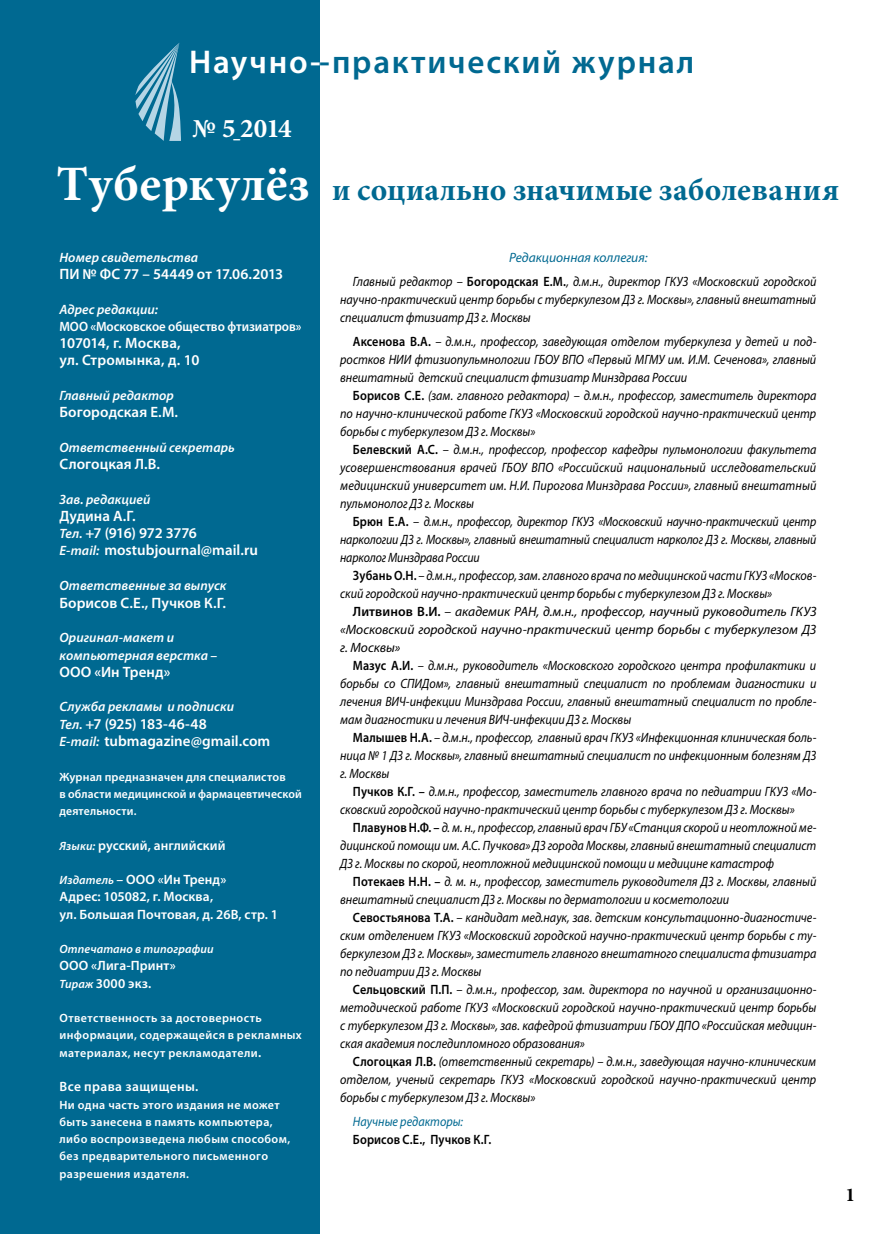
<style>
.page{position:relative;width:893px;height:1234px;background:#fff}
.page>*{position:absolute;margin:0;border:0;box-sizing:border-box;transform-origin:0 0}
.t1{font:600 33px "Myriad Pro";letter-spacing:.055em;color:#006991}
.t2{font:700 31.5px "Minion Pro";letter-spacing:.01em;color:#006991}
.t3{font:700 27px "Minion Pro";color:#fff}
.t4{font:700 19.5px "Minion Pro";color:#000}
.t5{font:600 15px/17.2px "Myriad Pro";color:#fff}
.t6{font:italic 13.5px/18px "Myriad Pro";color:#000;text-align:justify;scale:.9 1}
.t7{font:italic 600 13.5px/17.2px "Myriad Pro";letter-spacing:.005em;color:#fff}
.t8{font:italic 13.5px/18px "Myriad Pro";color:#000;text-align:justify}
.t9{font:600 13.5px/17.2px "Myriad Pro";letter-spacing:.005em;color:#fff}
.t10{font:600 13.5px "Myriad Pro";letter-spacing:.005em;color:#fff;scale:.95 1}
.t11{font:600 13.5px "Myriad Pro";letter-spacing:.01em;color:#000;scale:.9 1}
.t12{font:600 13.5px "Myriad Pro";letter-spacing:.025em;color:#fff}
.t13{font:italic 13.5px "Myriad Pro";color:#006991;scale:.9 1}
.t14{font:600 12px/17.2px "Myriad Pro";letter-spacing:.03em;color:#fff}
.t15{font:600 12px/17.2px "Myriad Pro";letter-spacing:.01em;color:#fff}
.t16{font:italic 600 12px "Myriad Pro";letter-spacing:.01em;color:#fff}
.s1{color:#fff}
.s2{font-size:34.05px;color:#fff}
.s3{font-size:34.05px}
.s4{font-size:49.5px;color:#fff}
.s5{font-style:italic;font-size:13.5px}
.s6{font-style:italic;font-size:12px}
.s7{font-style:italic}
.s8{font-size:13.5px}
.s9{color:#006991}
.s10{font-weight:600;font-style:normal}
</style>
<div class="page">
<div style="left:0;top:0;width:320px;height:1233px;background:#006991"></div>
<svg style="left:135px;top:43px;width:46px;height:98px"></svg>
<h1 class="t1" style="left:189px;top:41px;width:506px"><span class="s1">Научно</span><span class="s2">-</span><span class="s3">-</span> практический журнал</h1>
<h3 class="t3" style="left:192px;top:109px;width:101px">№ 5_2014</h3>
<h2 class="t2" style="left:56px;top:168px;width:784px"><span class="s4">Туберкулёз</span> и социально значимые заболевания</h2>
<p class="t7" style="left:60px;top:248px;width:140px">Номер свидетельства</p>
<p class="t5" style="left:60px;top:265px;width:225px">ПИ № ФС 77 – 54449 от 17.06.2013</p>
<p class="t7" style="left:60px;top:300px;width:100px">Адрес редакции:</p>
<p class="t10" style="left:60px;top:318px;width:256px">МОО «Московское общество фтизиатров»</p>
<p class="t5" style="left:60px;top:334px;width:141px">107014, г. Москва, ул. Стромынка, д. 10</p>
<p class="t7" style="left:60px;top:386px;width:116px">Главный редактор</p>
<p class="t5" style="left:60px;top:403px;width:120px">Богородская Е.М.</p>
<p class="t7" style="left:60px;top:438px;width:177px">Ответственный секретарь</p>
<p class="t5" style="left:60px;top:455px;width:102px">Слогоцкая Л.В.</p>
<p class="t7" style="left:60px;top:490px;width:92px">Зав. редакцией</p>
<p class="t5" style="left:60px;top:506px;width:200px">Дудина А.Г.<br><span class="s5">Тел.</span> +7 (916) 972 3776<br><span class="s5">E-mail:</span> mostubjournal@mail.ru</p>
<p class="t7" style="left:60px;top:576px;width:168px">Ответственные за выпуск</p>
<p class="t5" style="left:60px;top:593px;width:168px">Борисов С.Е., Пучков К.Г.</p>
<p class="t7" style="left:60px;top:628px;width:159px">Оригинал-макет и компьютерная верстка –</p>
<p class="t5" style="left:60px;top:662px;width:112px">ООО «Ин Тренд»</p>
<p class="t7" style="left:60px;top:697px;width:176px">Служба рекламы и подписки</p>
<p class="t5" style="left:60px;top:714px;width:212px"><span class="s5">Тел.</span> +7 (925) 183-46-48<br><span class="s5">E-mail:</span> tubmagazine@gmail.com</p>
<p class="t15" style="left:60px;top:767px;width:244px">Журнал предназначен для специалистов<br>в области медицинской и фармацевтической деятельности.</p>
<p class="t9" style="left:60px;top:835px;width:168px"><span class="s6">Языки:</span> русский, английский</p>
<p class="t9" style="left:60px;top:870px;width:220px"><span class="s6">Издатель</span> <span class="s7">–</span> ООО «Ин Тренд»<br>Адрес: 105082, г. Москва,<br>ул. Большая Почтовая, д. 26В, стр. 1</p>
<p class="t16" style="left:60px;top:941px;width:156px">Отпечатано в типографии</p>
<p class="t9" style="left:60px;top:956px;width:118px">ООО «Лига-Принт»<br><span class="s6">Тираж</span> 3000 экз.</p>
<p class="t14" style="left:60px;top:1008px;width:244px">Ответственность за достоверность информации, содержащейся в рекламных материалах, несут рекламодатели<span class="s8">.</span></p>
<p class="t12" style="left:60px;top:1077px;width:140px">Все права защищены.</p>
<p class="t14" style="left:60px;top:1095px;width:232px">Ни одна часть этого издания не может быть занесена в память компьютера, либо воспроизведена любым способом, без предварительного письменного разрешения издателя.</p>
<p class="t6" style="left:353px;top:245px;width:516px;line-height:24px;text-indent:156px"><span class="s9">Редакционная коллегия:<br></span>Главный редактор – <span class="s10">Богородская Е.М.</span>, д.м.н., директор ГКУЗ «Московский городской</p>
<p class="t6" style="left:340px;top:290px;width:531px">научно-практический центр борьбы с туберкулезом ДЗ г. Москвы», главный внештатный специалист фтизиатр ДЗ г. Москвы</p>
<p class="t6" style="left:340px;top:332px;width:531px;text-indent:13px"><span class="s10">Аксенова В.А.</span> – д.м.н., профессор, заведующая отделом туберкулеза у детей и под&shy;ростков НИИ фтизиопульмнологии ГБОУ ВПО «Первый МГМУ им. И.М. Сеченова», главный внештатный детский специалист фтизиатр Минздрава России</p>
<p class="t6" style="left:340px;top:386px;width:531px;text-indent:13px"><span class="s10">Борисов С.Е.</span> (зам. главного редактора) – д.м.н., профессор, заместитель директора по научно-клинической работе ГКУЗ «Московский городской научно-практический центр борьбы с туберкулезом ДЗ г. Москвы»</p>
<p class="t6" style="left:340px;top:440px;width:531px;text-indent:13px"><span class="s10">Белевский А.С.</span> – д.м.н., профессор, профессор кафедры пульмонологии факультета усовершенствования врачей ГБОУ ВПО «Российский национальный исследовательский медицинский университет им. Н.И. Пирогова Минздрава России», главный внештатный пульмонолог ДЗ г. Москвы</p>
<p class="t6" style="left:340px;top:512px;width:531px;text-indent:13px"><span class="s10">Брюн Е.А.</span> – д.м.н., профессор, директор ГКУЗ «Московский научно-практический центр наркологии ДЗ г. Москвы», главный внештатный специалист нарколог ДЗ г. Москвы, главный нарколог Минздрава России</p>
<p class="t6" style="left:340px;top:566px;width:531px;text-indent:13px"><span class="s10">Зубань О.Н.</span> – д.м.н., профессор, зам. главного врача по медицинской части ГКУЗ «Москов&shy;ский городской научно-практический центр борьбы с туберкулезом ДЗ г. Москвы»</p>
<p class="t8" style="left:340px;top:602px;width:478px;text-indent:13px"><span class="s10">Литвинов В.И.</span> – академик РАН, д.м.н., профессор, научный руководитель ГКУЗ «Московский городской научно-практический центр борьбы с туберкулезом ДЗ г. Москвы»</p>
<p class="t6" style="left:340px;top:656px;width:531px;text-indent:13px"><span class="s10">Мазус А.И.</span> – д.м.н., руководитель «Московского городского центра профилактики и борьбы со СПИДом», главный внештатный специалист по проблемам диагностики и лечения ВИЧ-инфекции Минздрава России, главный внештатный специалист по пробле&shy;мам диагностики и лечения ВИЧ-инфекции ДЗ г. Москвы</p>
<p class="t6" style="left:340px;top:728px;width:531px;text-indent:13px"><span class="s10">Малышев Н.А.</span> – д.м.н., профессор, главный врач ГКУЗ «Инфекционная клиническая боль&shy;ница № 1 ДЗ г. Москвы», главный внештатный специалист по инфекционным болезням ДЗ г. Москвы</p>
<p class="t6" style="left:340px;top:782px;width:531px;text-indent:13px"><span class="s10">Пучков К.Г. –</span> д.м.н., профессор, заместитель главного врача по педиатрии ГКУЗ «Мо&shy;сковский городской научно-практический центр борьбы с туберкулезом ДЗ г. Москвы»</p>
<p class="t6" style="left:340px;top:818px;width:531px;text-indent:13px"><span class="s10">Плавунов Н.Ф. –</span> д. м. н., профессор, главный врач ГБУ «Станция скорой и неотложной ме&shy;дицинской помощи им. А.С. Пучкова» ДЗ города Москвы, главный внештатный специалист ДЗ г. Москвы по скорой, неотложной медицинской помощи и медицине катастроф</p>
<p class="t6" style="left:340px;top:872px;width:531px;text-indent:13px"><span class="s10">Потекаев Н.Н. –</span> д. м. н., профессор, заместитель руководителя ДЗ г. Москвы, главный внештатный специалист ДЗ г. Москвы по дерматологии и косметологии</p>
<p class="t6" style="left:340px;top:908px;width:531px;text-indent:13px"><span class="s10">Севостьянова Т.А.</span> – кандидат мед.наук, зав. детским консультационно-диагностиче&shy;ским отделением ГКУЗ «Московский городской научно-практический центр борьбы с ту&shy;беркулезом ДЗ г. Москвы», заместитель главного внештатного специалиста фтизиатра по педиатрии ДЗ г. Москвы</p>
<p class="t6" style="left:340px;top:980px;width:531px;text-indent:13px"><span class="s10">Сельцовский П.П.</span> – д.м.н., профессор, зам. директора по научной и организационно&shy;методической работе ГКУЗ «Московский городской научно-практический центр борьбы с туберкулезом ДЗ г. Москвы», зав. кафедрой фтизиатрии ГБОУ ДПО «Российская медицин&shy;ская академия последипломного образования»</p>
<p class="t6" style="left:340px;top:1052px;width:531px;text-indent:13px"><span class="s10">Слогоцкая Л.В.</span> (ответственный секретарь) – д.м.н., заведующая научно-клиническим отделом, ученый секретарь ГКУЗ «Московский городской научно-практический центр борьбы с туберкулезом ДЗ г. Москвы»</p>
<p class="t13" style="left:353px;top:1113px;width:124px">Научные редакторы:</p>
<p class="t11" style="left:353px;top:1130px;width:155px">Борисов С.Е., Пучков К.Г.</p>
<h3 class="t4" style="left:846px;top:1180px;width:11px">1</h3>
</div>
